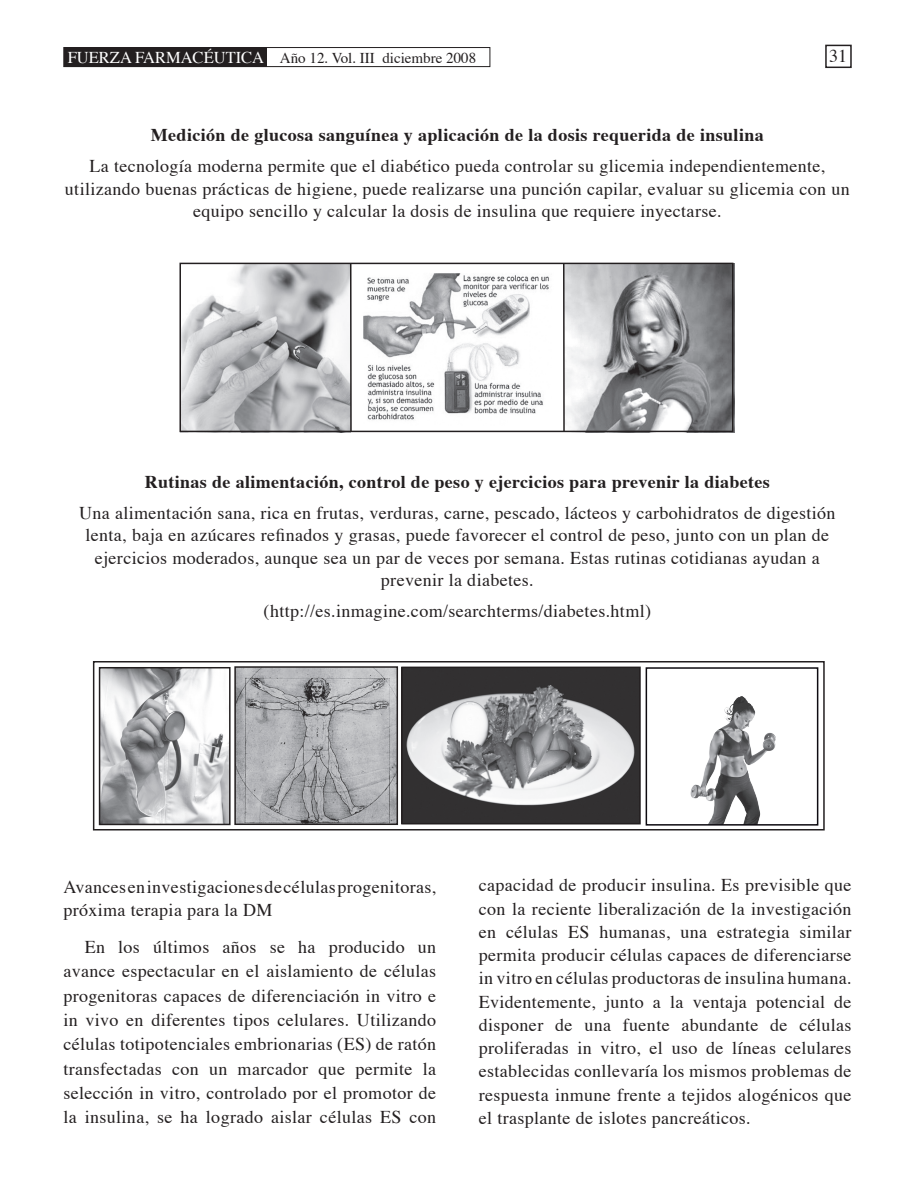
<style>
.page{position:relative;width:915px;height:1191px;background:#fff}
.page>*{position:absolute;margin:0;border:0;box-sizing:border-box;transform-origin:0 0}
.t1{font:18px/23.2px "Times";letter-spacing:.02em;color:#231f20;text-align:center}
.t2{font:700 18px "Times";letter-spacing:.02em;color:#231f20}
.t3{font:15px "Times";color:#231f20}
.s1{font-size:16.5px;color:#fff}
</style>
<div class="page">
<div style="left:64px;top:48px;width:202px;height:19px;background:#231f20"></div>
<div style="left:824px;top:45px;width:27px;height:23px;border:2px solid #231f20"></div>
<div style="left:63px;top:47px;width:427px;height:20px;border:1px solid #231f20"></div>
<img style="left:237px;top:669px;width:158px;height:153px">
<div style="left:234px;top:666px;width:164px;height:159px;border:2px solid #231f20"></div>
<img style="left:181px;top:266px;width:552px;height:167px">
<div style="left:179px;top:263px;width:554px;height:169px;border:2px solid #231f20"></div>
<hr style="left:350px;top:263px;width:1px;height:169px;background:#231f20">
<hr style="left:563px;top:263px;width:1px;height:169px;background:#231f20">
<img style="left:690px;top:696px;width:85px;height:126px">
<div style="left:645px;top:667px;width:173px;height:158px;border:2px solid #0e0b11"></div>
<img style="left:404px;top:669px;width:233px;height:152px">
<div style="left:401px;top:666px;width:239px;height:158px;border:2px solid #231f20"></div>
<div style="left:93px;top:661px;width:731px;height:169px;border:2px solid #231f20"></div>
<img style="left:102px;top:670px;width:125px;height:152px">
<div style="left:99px;top:667px;width:131px;height:158px;border:2px solid #231f20"></div>
<p class="t3" style="left:68px;top:44px;width:410px"><span class="s1">FUERZA FARMACÉUTICA</span> Año 12. Vol. III diciembre 2008</p>
<p class="t1" style="left:828px;top:43px;width:19px">31</p>
<p class="t2" style="left:151px;top:118px;width:614px">Medición de glucosa sanguínea y aplicación de la dosis requerida de insulina</p>
<p class="t1" style="left:65px;top:153px;width:786px;line-height:22.5px">La tecnología moderna permite que el diabético pueda controlar su glicemia independientemente, utilizando buenas prácticas de higiene, puede realizarse una punción capilar, evaluar su glicemia con un equipo sencillo y calcular la dosis de insulina que requiere inyectarse.</p>
<p class="t2" style="left:145px;top:464px;width:626px">Rutinas de alimentación, control de peso y ejercicios para prevenir la diabetes</p>
<p class="t1" style="left:79px;top:500px;width:757px;line-height:22.5px">Una alimentación sana, rica en frutas, verduras, carne, pescado, lácteos y carbohidratos de digestión lenta, baja en azúcares refinados y grasas, puede favorecer el control de peso, junto con un plan de ejercicios moderados, aunque sea un par de veces por semana. Estas rutinas cotidianas ayudan a prevenir la diabetes.</p>
<p class="t1" style="left:263px;top:598px;width:389px">(http://es.inmagine.com/searchterms/diabetes.html)</p>
<p class="t1" style="left:63px;top:873px;width:374px;text-align:left">Avances en investigaciones de células progenitoras, próxima terapia para la DM</p>
<p class="t1" style="left:63px;top:933px;width:374px;line-height:24.3px;text-align:justify;text-indent:21px">En los últimos años se ha producido un avance espectacular en el aislamiento de células progenitoras capaces de diferenciación in vitro e in vivo en diferentes tipos celulares. Utilizando células totipotenciales embrionarias (ES) de ratón transfectadas con un marcador que permite la selección in vitro, controlado por el promotor de la insulina, se ha logrado aislar células ES con</p>
<p class="t1" style="left:478px;top:872px;width:374px;text-align:justify">capacidad de producir insulina. Es previsible que con la reciente liberalización de la investigación en células ES humanas, una estrategia similar permita producir células capaces de diferenciarse in vitro en células productoras de insulina humana.<br>Evidentemente, junto a la ventaja potencial de disponer de una fuente abundante de células proliferadas in vitro, el uso de líneas celulares establecidas conllevaría los mismos problemas de respuesta inmune frente a tejidos alogénicos que el trasplante de islotes pancreáticos.</p>
</div>
